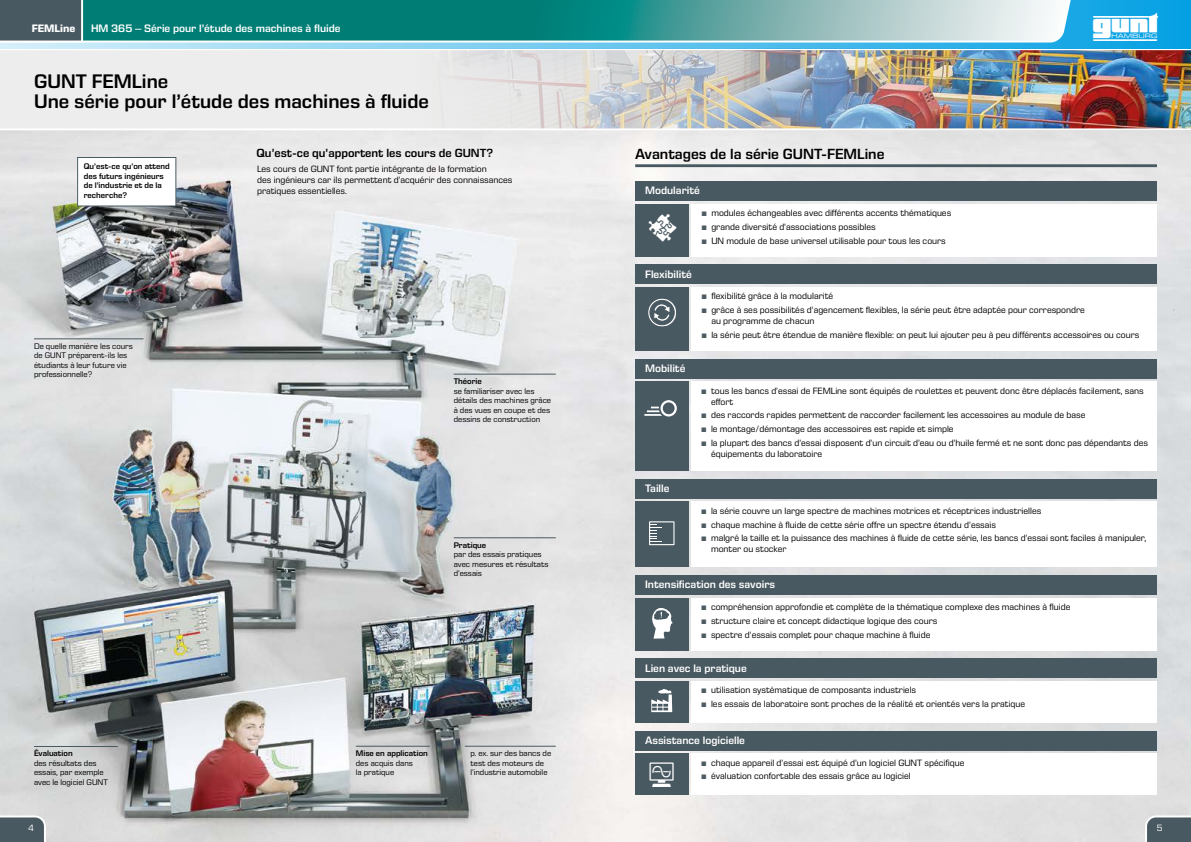
<style>
.page{position:relative;width:1191px;height:842px;background:#fff}
.page>*{position:absolute;margin:0;border:0;box-sizing:border-box;transform-origin:0 0}
.t1{font:700 39.8px "gunt 2 E Symbol";color:#fff}
.t2{font:39px "gunt 2 E Symbol";color:#fff}
.t3{font:600 20px/20px "Eurostile Next LT Pro";color:#000}
.t4{font:600 15px "Eurostile Next LT Pro";color:#000}
.t5{font:600 12px "Eurostile Next LT Pro";color:#000}
.t6{font:600 11px "Eurostile Next LT Pro";color:#fff}
.t7{font:700 11px "Eurostile Next LT Pro";color:#fff}
.t8{font:9.3px/11px "Eurostile Next LT Pro";color:#000}
.t9{font:9.3px "Eurostile Next LT Pro";color:#fff}
.t10{font:8.3px/9.5px "Eurostile Next LT Pro";color:#000}
.t11{font:600 8.3px/9.5px "Eurostile Next LT Pro";color:#000}
.s1{color:#4e5b61}
</style>
<div class="page">
<img style="left:0;top:130px;width:1191px;height:712px">
<hr style="left:34px;top:338px;width:109px;height:1px;background:#495961">
<div style="left:78px;top:157px;width:98px;height:49px;background:#fff"></div>
<div style="left:77px;top:157px;width:99px;height:49px;border:1px solid #495961"></div>
<hr style="left:454px;top:537px;width:102px;height:1px;background:#495961">
<hr style="left:356px;top:746px;width:74px;height:1px;background:#495961">
<hr style="left:465px;top:746px;width:91px;height:1px;background:#495961">
<hr style="left:34px;top:746px;width:84px;height:1px;background:#495961">
<hr style="left:454px;top:374px;width:102px;height:1px;background:#495961">
<div style="left:635px;top:204px;width:53px;height:52px;background:#495961"></div>
<div style="left:635px;top:287px;width:53px;height:63px;background:#495961"></div>
<div style="left:635px;top:382px;width:53px;height:89px;background:#495961"></div>
<div style="left:635px;top:502px;width:53px;height:65px;background:#495961"></div>
<div style="left:635px;top:598px;width:53px;height:52px;background:#495961"></div>
<div style="left:635px;top:681px;width:53px;height:41px;background:#495961"></div>
<div style="left:635px;top:754px;width:53px;height:41px;background:#495961"></div>
<svg style="left:651px;top:689px;width:21px;height:23px"></svg>
<svg style="left:648px;top:299px;width:28px;height:27px"></svg>
<svg style="left:656px;top:299px;width:19px;height:27px"></svg>
<svg style="left:649px;top:300px;width:25px;height:25px"></svg>
<svg style="left:660px;top:400px;width:17px;height:16px"></svg>
<svg style="left:644px;top:407px;width:18px;height:9px"></svg>
<div style="left:663px;top:402px;width:11px;height:12px;background:#495961;border-radius:50%"></div>
<div style="left:649px;top:521px;width:25px;height:24px;border:1px solid #fff"></div>
<svg style="left:649px;top:524px;width:13px;height:18px"></svg>
<svg style="left:652px;top:608px;width:20px;height:31px"></svg>
<div style="left:691px;top:204px;width:466px;height:52px;background:#fff"></div>
<div style="left:691px;top:287px;width:466px;height:63px;background:#fff"></div>
<div style="left:691px;top:382px;width:466px;height:89px;background:#fff"></div>
<div style="left:691px;top:502px;width:466px;height:65px;background:#fff"></div>
<div style="left:691px;top:598px;width:466px;height:52px;background:#fff"></div>
<div style="left:691px;top:681px;width:466px;height:41px;background:#fff"></div>
<div style="left:691px;top:754px;width:466px;height:41px;background:#fff"></div>
<hr style="left:635px;top:164px;width:522px;height:3px;background:#495961">
<div style="left:635px;top:181px;width:522px;height:20px;background:#495961"></div>
<div style="left:635px;top:265px;width:522px;height:19px;background:#495961"></div>
<div style="left:635px;top:359px;width:522px;height:19px;background:#495961"></div>
<div style="left:635px;top:479px;width:522px;height:20px;background:#495961"></div>
<div style="left:635px;top:575px;width:522px;height:20px;background:#495961"></div>
<div style="left:635px;top:659px;width:522px;height:19px;background:#495961"></div>
<div style="left:635px;top:731px;width:522px;height:19px;background:#495961"></div>
<img style="left:0;top:48px;width:1191px;height:81px">
<div style="left:0;top:0;width:1191px;height:48px;background:linear-gradient(to right,#d7effa,#04a0e3)"></div>
<svg style="left:0;top:0;width:1075px;height:44px;background:#4ea3a0"></svg>
<svg style="left:0;top:0;width:83px;height:43px;background:#57656d"></svg>
<svg style="left:1144px;top:814px;width:47px;height:28px"></svg>
<svg style="left:0;top:814px;width:47px;height:28px"></svg>
<svg style="left:1093px;top:16px;width:18px;height:25px"></svg>
<p class="t7" style="left:32px;top:22px;width:45px">FEMLine</p>
<p class="t6" style="left:91px;top:22px;width:251px">HM 365 – Série pour l’étude des machines à fluide</p>
<h1 class="t1" style="left:1111px;top:7px;width:51px">◆■▼</h1>
<h3 class="t3" style="left:34px;top:71px;width:396px">GUNT FEMLine<br>Une série pour l’étude des machines à fluide</h3>
<p class="t11" style="left:84px;top:162px;width:87px">Qu’est-ce qu’on attend des futurs ingénieurs de l’industrie et de la recherche?</p>
<p class="t10" style="left:34px;top:341px;width:100px">De quelle manière les cours de GUNT préparent-ils les étudiants à leur future vie professionnelle?</p>
<p class="t11" style="left:34px;top:749px;width:40px">Évaluation</p>
<p class="t10" style="left:34px;top:758px;width:75px">des résultats des essais, par exemple avec le logiciel GUNT</p>
<p class="t5" style="left:256px;top:147px;width:238px">Qu’est-ce qu’apportent les cours de GUNT?</p>
<p class="t8" style="left:257px;top:164px;width:257px">Les cours de GUNT font partie intégrante de la formation<br>des ingénieurs car ils permettent d’acquérir des connaissances pratiques essentielles.</p>
<p class="t11" style="left:454px;top:376px;width:30px">Théorie</p>
<p class="t10" style="left:454px;top:386px;width:99px">se familiariser avec les détails des machines grâce à des vues en coupe et des dessins de construction</p>
<p class="t11" style="left:454px;top:540px;width:34px">Pratique</p>
<p class="t10" style="left:454px;top:550px;width:96px">par des essais pratiques avec mesures et résultats d’essais</p>
<p class="t11" style="left:356px;top:749px;width:74px">Mise en application</p>
<p class="t10" style="left:356px;top:758px;width:59px">des acquis dans la pratique</p>
<p class="t10" style="left:470px;top:748px;width:82px">p. ex. sur des bancs de test des moteurs de l’industrie automobile</p>
<h3 class="t4" style="left:635px;top:146px;width:251px">Avantages de la série GUNT-FEMLine</h3>
<p class="t6" style="left:645px;top:185px;width:56px">Modularité</p>
<h2 class="t2" style="left:646px;top:208px;width:34px">●</h2>
<p class="t6" style="left:645px;top:268px;width:48px">Flexibilité</p>
<p class="t6" style="left:645px;top:362px;width:42px">Mobilité</p>
<p class="t8" style="left:701px;top:207px;width:251px"><span class="s1">•</span> modules échangeables avec différents accents thématiques</p>
<p class="t8" style="left:701px;top:221px;width:176px"><span class="s1">•</span> grande diversité d’associations possibles</p>
<p class="t8" style="left:701px;top:235px;width:246px"><span class="s1">•</span> UN module de base universel utilisable pour tous les cours</p>
<p class="t8" style="left:701px;top:291px;width:133px"><span class="s1">•</span> flexibilité grâce à la modularité</p>
<p class="t8" style="left:711px;top:304px;width:375px;text-indent:-10px"><span class="s1">•</span> grâce à ses possibilités d’agencement flexibles, la série peut être adaptée pour correspondre au programme de chacun</p>
<p class="t8" style="left:701px;top:329px;width:439px"><span class="s1">•</span> la série peut être étendue de manière flexible: on peut lui ajouter peu à peu différents accessoires ou cours</p>
<p class="t8" style="left:711px;top:385px;width:434px;text-indent:-10px"><span class="s1">•</span> tous les bancs d’essai de FEMLine sont équipés de roulettes et peuvent donc être déplacés facilement, sans effort</p>
<p class="t8" style="left:701px;top:410px;width:386px"><span class="s1">•</span> des raccords rapides permettent de raccorder facilement les accessoires au module de base</p>
<p class="t8" style="left:701px;top:423px;width:254px"><span class="s1">•</span> le montage/démontage des accessoires est rapide et simple</p>
<p class="t8" style="left:711px;top:437px;width:438px;text-indent:-10px"><span class="s1">•</span> la plupart des bancs d’essai disposent d’un circuit d’eau ou d’huile fermé et ne sont donc pas dépendants des équipements du laboratoire</p>
<p class="t6" style="left:645px;top:482px;width:26px">Taille</p>
<p class="t8" style="left:701px;top:505px;width:342px"><span class="s1">•</span> la série couvre un large spectre de machines motrices et réceptrices industrielles</p>
<p class="t8" style="left:701px;top:519px;width:296px"><span class="s1">•</span> chaque machine à fluide de cette série offre un spectre étendu d’essais</p>
<p class="t8" style="left:711px;top:533px;width:437px;text-indent:-10px"><span class="s1">•</span> malgré la taille et la puissance des machines à fluide de cette série, les bancs d’essai sont faciles à manipuler, monter ou stocker</p>
<p class="t6" style="left:645px;top:579px;width:131px">Intensification des savoirs</p>
<p class="t8" style="left:701px;top:601px;width:371px"><span class="s1">•</span> compréhension approfondie et complète de la thématique complexe des machines à fluide</p>
<p class="t8" style="left:701px;top:615px;width:238px"><span class="s1">•</span> structure claire et concept didactique logique des cours</p>
<p class="t8" style="left:701px;top:629px;width:231px"><span class="s1">•</span> spectre d’essais complet pour chaque machine à fluide</p>
<p class="t6" style="left:645px;top:662px;width:103px">Lien avec la pratique</p>
<p class="t8" style="left:701px;top:685px;width:217px"><span class="s1">•</span> utilisation systématique de composants industriels</p>
<p class="t8" style="left:701px;top:698px;width:326px"><span class="s1">•</span> les essais de laboratoire sont proches de la réalité et orientés vers la pratique</p>
<p class="t6" style="left:645px;top:734px;width:101px">Assistance logicielle</p>
<p class="t8" style="left:701px;top:757px;width:265px"><span class="s1">•</span> chaque appareil d’essai est équipé d’un logiciel GUNT spécifique</p>
<p class="t8" style="left:701px;top:771px;width:211px"><span class="s1">•</span> évaluation confortable des essais grâce au logiciel</p>
<p class="t9" style="left:28px;top:823px;width:7px">4</p>
<p class="t9" style="left:1157px;top:823px;width:7px">5</p>
</div>
